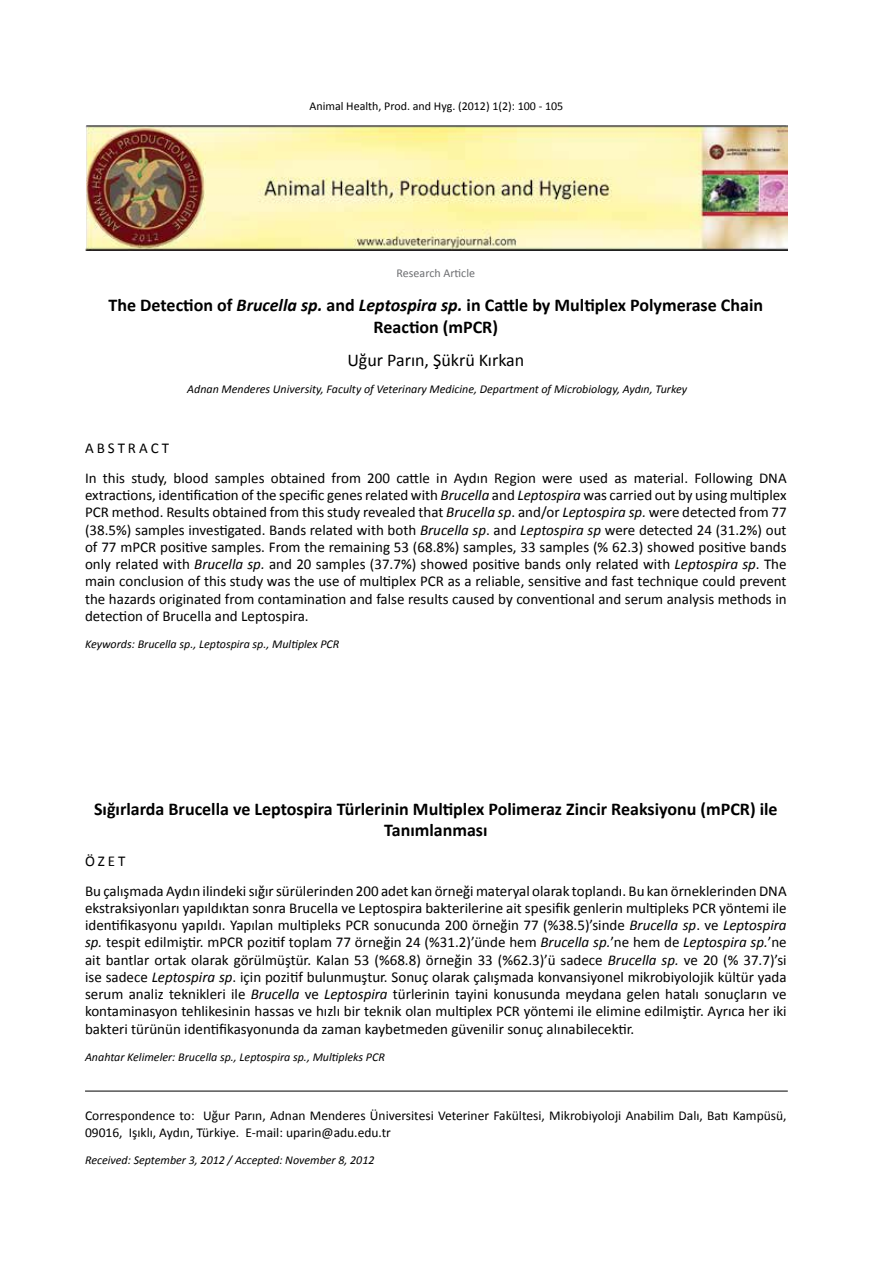
<style>
.page{position:relative;width:893px;height:1263px;background:#fff}
.page>*{position:absolute;margin:0;border:0;box-sizing:border-box;transform-origin:0 0}
.t1{font:700 18px/21.6px "Calibri";color:#000;text-align:center}
.t2{font:18px "Calibri";color:#000}
.t3{font:15px/17.2px "Calibri";color:#000}
.t4{font:13.5px/17.2px "Calibri";color:#000}
.t5{font:italic 12px "Calibri";color:#000}
.t6{font:12px "Calibri";color:#000}
.t7{font:12px "Calibri";color:#6d6e71}
.s1{font-style:italic}
</style>
<div class="page">
<hr style="left:85px;top:1091px;width:703px;height:1px;background:#000">
<img style="left:85px;top:126px;width:703px;height:124px">
<p class="t6" style="left:309px;top:99px;width:255px">Animal Health, Prod. and Hyg. (2012) 1(2): 100 - 105</p>
<p class="t7" style="left:397px;top:265px;width:80px">Research Article</p>
<p class="t1" style="left:109px;top:294px;width:656px">The Detection of <span class="s1">Brucella sp.</span> and <span class="s1">Leptospira sp.</span> in Cattle by Multiplex Polymerase Chain<br>Reaction (mPCR)</p>
<p class="t2" style="left:347px;top:349px;width:178px">Uğur Parın, Şükrü Kırkan</p>
<p class="t5" style="left:187px;top:381px;width:501px">Adnan Menderes University, Faculty of Veterinary Medicine, Department of Microbiology, Aydın, Turkey</p>
<p class="t3" style="left:85px;top:433px;width:703px;line-height:30px">ABSTRACT<br>In this study, blood samples obtained from 200 cattle in Aydın Region were used as material. Following DNA</p>
<p class="t3" style="left:85px;top:487px;width:703px;text-align:justify">extractions, identification of the specific genes related with <span class="s1">Brucella</span> and <span class="s1">Leptospira</span> was carried out by using multiplex PCR method. Results obtained from this study revealed that <span class="s1">Brucella sp</span>. and/or <span class="s1">Leptospira sp.</span> were detected from 77 (38.5%) samples investigated. Bands related with both <span class="s1">Brucella sp</span>. and <span class="s1">Leptospira sp</span> were detected 24 (31.2%) out of 77 mPCR positive samples. From the remaining 53 (68.8%) samples, 33 samples (% 62.3) showed positive bands only related with <span class="s1">Brucella sp.</span> and 20 samples (37.7%) showed positive bands only related with <span class="s1">Leptospira sp</span>. The main conclusion of this study was the use of multiplex PCR as a reliable, sensitive and fast technique could prevent the hazards originated from contamination and false results caused by conventional and serum analysis methods in detection of Brucella and Leptospira.</p>
<p class="t5" style="left:85px;top:635px;width:256px">Keywords: Brucella sp., Leptospira sp., Multiplex PCR</p>
<p class="t1" style="left:94px;top:798px;width:685px;line-height:20.7px">Sığırlarda Brucella ve Leptospira Türlerinin Multiplex Polimeraz Zincir Reaksiyonu (mPCR) ile<br>Tanımlanması</p>
<p class="t3" style="left:85px;top:845px;width:703px;line-height:30px">ÖZET<br>Bu çalışmada Aydın ilindeki sığır sürülerinden 200 adet kan örneği materyal olarak toplandı. Bu kan örneklerinden DNA</p>
<p class="t3" style="left:85px;top:899px;width:703px;text-align:justify">ekstraksiyonları yapıldıktan sonra Brucella ve Leptospira bakterilerine ait spesifik genlerin multipleks PCR yöntemi ile identifikasyonu yapıldı. Yapılan multipleks PCR sonucunda 200 örneğin 77 (%38.5)’sinde <span class="s1">Brucella sp</span>. ve <span class="s1">Leptospira sp.</span> tespit edilmiştir. mPCR pozitif toplam 77 örneğin 24 (%31.2)’ünde hem <span class="s1">Brucella sp.</span>’ne hem de <span class="s1">Leptospira sp.</span>’ne ait bantlar ortak olarak görülmüştür. Kalan 53 (%68.8) örneğin 33 (%62.3)’ü sadece <span class="s1">Brucella sp.</span> ve 20 (% 37.7)’si ise sadece <span class="s1">Leptospira sp</span>. için pozitif bulunmuştur. Sonuç olarak çalışmada konvansiyonel mikrobiyolojik kültür yada serum analiz teknikleri ile <span class="s1">Brucella</span> ve <span class="s1">Leptospira</span> türlerinin tayini konusunda meydana gelen hatalı sonuçların ve kontaminasyon tehlikesinin hassas ve hızlı bir teknik olan multiplex PCR yöntemi ile elimine edilmiştir. Ayrıca her iki bakteri türünün identifikasyonunda da zaman kaybetmeden güvenilir sonuç alınabilecektir.</p>
<p class="t5" style="left:85px;top:1048px;width:301px">Anahtar Kelimeler: Brucella sp., Leptospira sp., Multipleks PCR</p>
<p class="t4" style="left:85px;top:1107px;width:703px">Correspondence to: Uğur Parın, Adnan Menderes Üniversitesi Veteriner Fakültesi, Mikrobiyoloji Anabilim Dalı, Batı Kampüsü,<br>09016, Işıklı, Aydın, Türkiye. E-mail: uparin@adu.edu.tr</p>
<p class="t5" style="left:85px;top:1151px;width:291px">Received: September 3, 2012 / Accepted: November 8, 2012</p>
</div>
